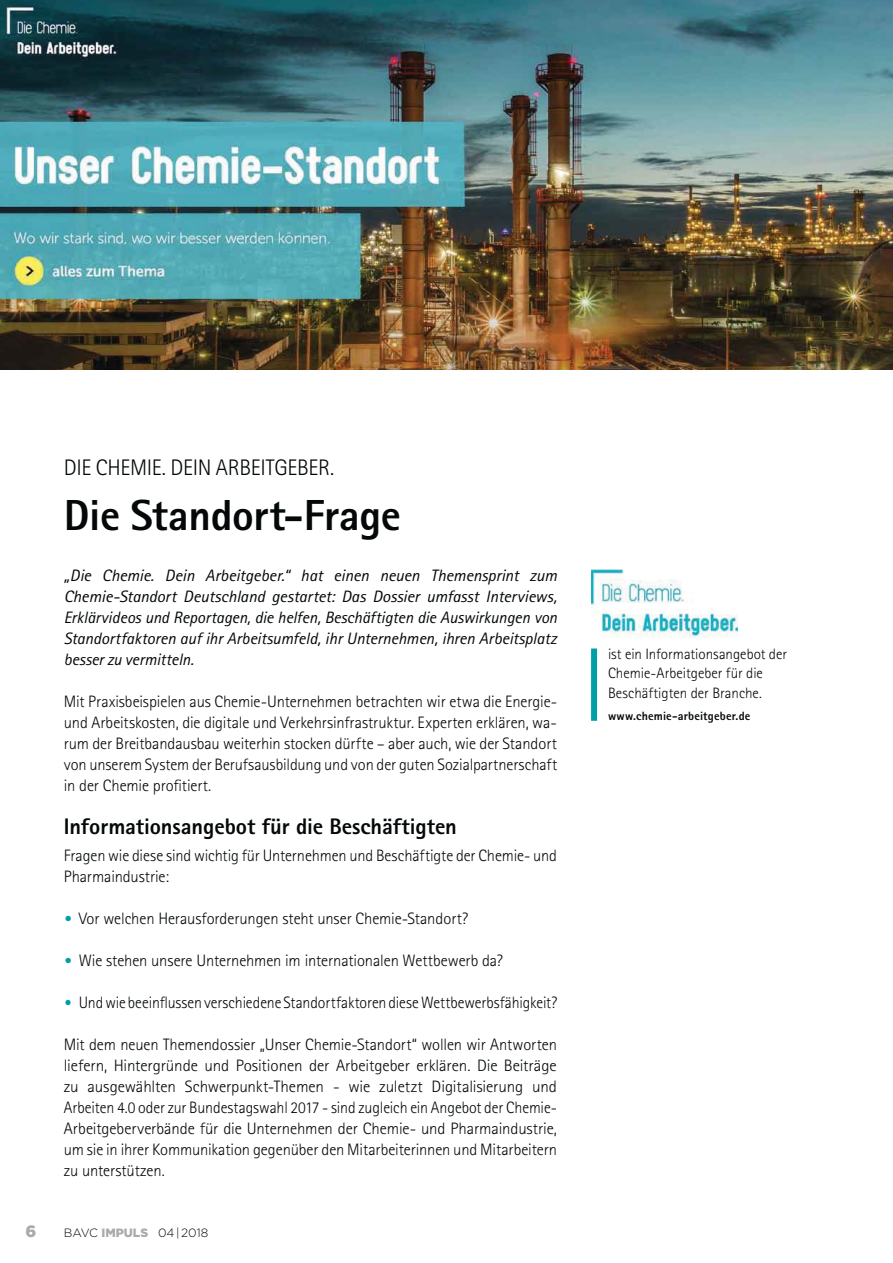
<style>
.page{position:relative;width:893px;height:1263px;background:#fff}
.page>*{position:absolute;margin:0;border:0;box-sizing:border-box;transform-origin:0 0}
.t1{font:800 43.5px "Rotis Sans Serif Std";letter-spacing:-.01em;color:#040809}
.t2{font:800 22.5px "Rotis Sans Serif Std";letter-spacing:-.005em;color:#040809}
.t3{font:300 22.5px "Rotis Sans Serif Std";letter-spacing:-.015em;color:#040809}
.t4{font:300 16.5px/21px "Rotis Sans Serif Std";letter-spacing:-.005em;color:#040809;text-align:justify}
.t5{font:italic 16.5px/21px "Rotis Sans Serif Std";letter-spacing:-.005em;color:#040809;text-align:justify}
.t6{font:300 16.5px "Rotis Sans Serif Std";letter-spacing:-.005em;color:#040809;scale:.96 1}
.t7{font:900 16.5px "Gotham";color:#a8aaad}
.t8{font:300 15px/19.5px "Rotis Sans Serif Std";color:#040809}
.t9{font:800 12px "Rotis Sans Serif Std";letter-spacing:.015em;color:#040809}
.t10{font:300 12px "Gotham";color:#040809}
.s1{font-weight:900;color:#a8aaad}
</style>
<div class="page">
<div style="left:591px;top:648px;width:6px;height:73px;background:#009fa5"></div>
<img style="left:591px;top:570px;width:147px;height:68px">
<img style="left:0;top:0;width:893px;height:370px">
<h2 class="t3" style="left:64px;top:459px;width:272px">DIE CHEMIE. DEIN ARBEITGEBER.</h2>
<h1 class="t1" style="left:64px;top:499px;width:339px">Die Standort-Frage</h1>
<p class="t5" style="left:64px;top:567px;width:495px">„Die Chemie. Dein Arbeitgeber.“ hat einen neuen Themensprint zum Chemie- Standort Deutschland gestartet: Das Dossier umfasst Interviews, Erklärvideos und Reportagen, die helfen, Beschäftigten die Auswirkungen von Standortfaktoren auf ihr Arbeitsumfeld, ihr Unternehmen, ihren Arbeitsplatz besser zu vermitteln.</p>
<p class="t4" style="left:64px;top:693px;width:495px">Mit Praxisbeispielen aus Chemie-Unternehmen betrachten wir etwa die Energie&shy;und Arbeitskosten, die digitale und Verkehrsinfrastruktur. Experten erklären, wa&shy;rum der Breitbandausbau weiterhin stocken dürfte – aber auch, wie der Standort von unserem System der Berufsausbildung und von der guten Sozialpartnerschaft in der Chemie profitiert.</p>
<h2 class="t2" style="left:64px;top:818px;width:395px">Informationsangebot für die Beschäftigten</h2>
<p class="t4" style="left:64px;top:847px;width:495px">Fragen wie diese sind wichtig für Unternehmen und Beschäftigte der Chemie- und<br>Pharmaindustrie:</p>
<p class="t4" style="left:79px;top:910px;width:391px">Vor welchen Herausforderungen steht unser Chemie-Standort?</p>
<p class="t4" style="left:79px;top:952px;width:426px">Wie stehen unsere Unternehmen im internationalen Wettbewerb da?</p>
<p class="t6" style="left:79px;top:996px;width:500px">Und wie beeinflussen verschiedene Standortfaktoren diese Wettbewerbsfähigkeit?</p>
<p class="t4" style="left:64px;top:1036px;width:495px">Mit dem neuen Themendossier „Unser Chemie-Standort“ wollen wir Antworten liefern, Hintergründe und Positionen der Arbeitgeber erklären. Die Beiträge zu ausgewählten Schwerpunkt-Themen - wie zuletzt Digitalisierung und Arbeiten 4.0 oder zur Bundestagswahl 2017 - sind zugleich ein Angebot der Chemie-Arbeitgeberverbände für die Unternehmen der Chemie- und Pharmaindustrie, um sie in ihrer Kommuni kation gegenüber den Mitarbeiterinnen und Mitarbeitern zu unterstützen.</p>
<p class="t7" style="left:26px;top:1226px;width:12px">6</p>
<p class="t10" style="left:64px;top:1229px;width:146px">BAVC <span class="s1">IMPULS</span> 04-|-2018</p>
<p class="t8" style="left:608px;top:645px;width:181px">ist ein Informationsangebot der<br>Chemie-Arbeitgeber für die<br>Beschäftigten der Branche.</p>
<p class="t9" style="left:608px;top:711px;width:144px">www.chemie-arbeitgeber.de</p>
</div>
